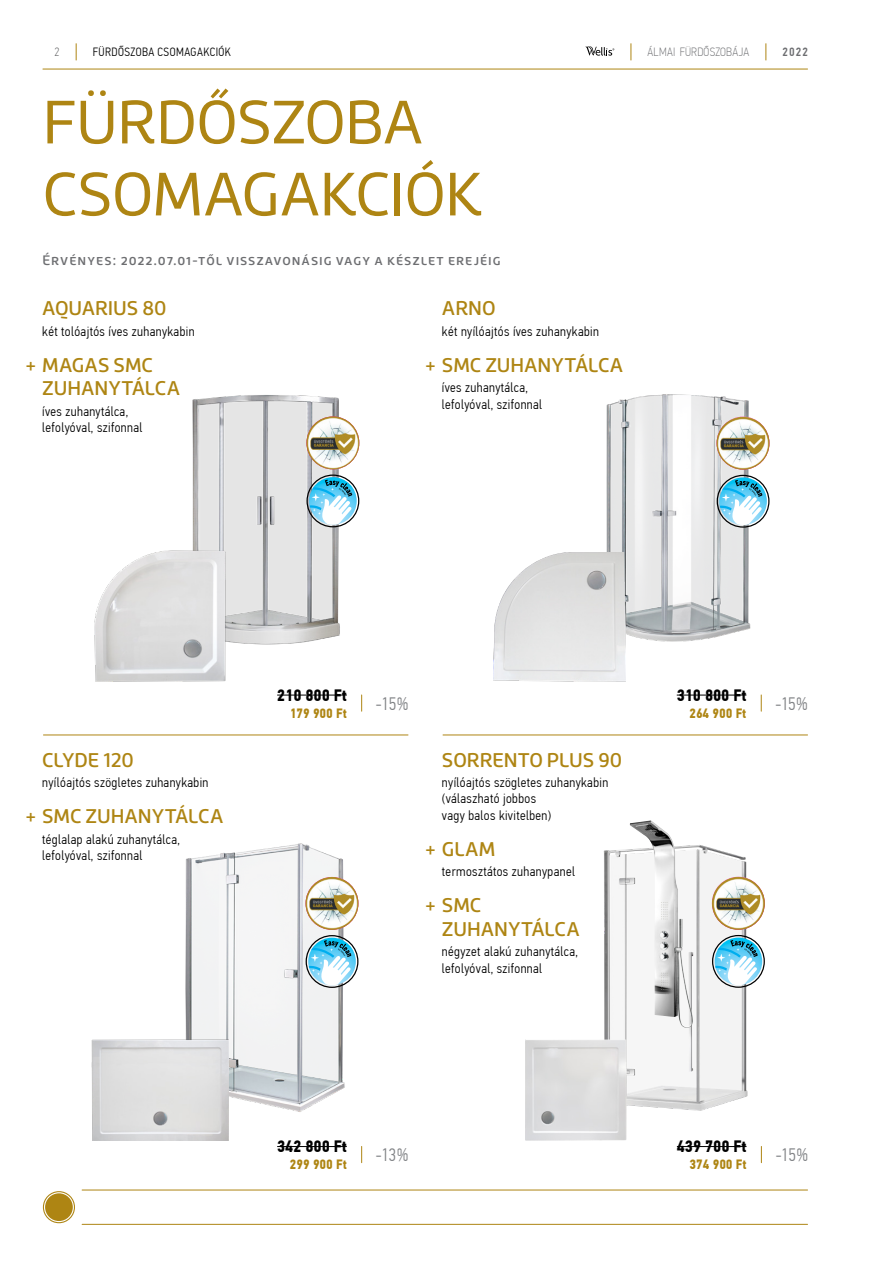
<style>
.page{position:relative;width:893px;height:1263px;background:#fff}
.page>*{position:absolute;margin:0;border:0;box-sizing:border-box;transform-origin:0 0}
.Akcio-név{font:60px/72px "Roihu";letter-spacing:-.015em;color:#ae8513}
.Akcio-név-2{font:500 19.5px/23.4px "Roihu";letter-spacing:-.005em;color:#ae8513}
.ZZ_PRICE-percent{font:300 18px "PF Din Text Cond Pro";letter-spacing:-.02em;color:#808285}
.ZZ_PRICE-akcios-gold{font:700 16.5px "PF Din Text Cond Pro";color:#000}
.text{font:300 13.5px/16.2px "PF Din Text Cond Pro";letter-spacing:.03em;color:#000}
.osszesitett_oldal_te{font:500 13.5px "Roihu";letter-spacing:.065em;color:#6d6e71}
.ZZ_PRICE-akcios-gold-2{font:700 13.5px "PF Din Text Cond Pro";color:#ae8513}
.XX_HEAD_text{font:300 12px "PF Din Text Cond Pro";letter-spacing:.035em;color:#000}
.XX_HEAD_text-fix{font:100 12px "PF Din Text Cond Pro";letter-spacing:.02em;color:#6d6e71}
.XX_HEAD_text-fix-2{font:500 12px "PF Din Text Cond Pro";color:#6d6e71}
.XX_HEAD_Pagina{font:100 12px "PF Din Text Cond Pro";color:#58595b}
</style>
<div class="page">
<svg style="left:76px;top:43px;width:1px;height:17px"></svg>
<svg style="left:585px;top:46px;width:29px;height:10px"></svg>
<svg style="left:631px;top:43px;width:1px;height:17px"></svg>
<svg style="left:765px;top:43px;width:1px;height:17px"></svg>
<hr style="left:43px;top:735px;width:365px;height:1px;background:#ae8513">
<hr style="left:443px;top:735px;width:364px;height:1px;background:#ae8513">
<hr style="left:277px;top:695px;width:70px;height:1px;background:#000">
<svg style="left:361px;top:695px;width:1px;height:16px"></svg>
<hr style="left:277px;top:1146px;width:70px;height:1px;background:#000">
<svg style="left:361px;top:1146px;width:1px;height:17px"></svg>
<hr style="left:677px;top:1146px;width:69px;height:1px;background:#000">
<svg style="left:761px;top:1146px;width:1px;height:17px"></svg>
<hr style="left:677px;top:695px;width:69px;height:1px;background:#000">
<svg style="left:761px;top:695px;width:1px;height:16px"></svg>
<hr style="left:43px;top:69px;width:764px;height:1px;background:#ae8513">
<svg style="left:45px;top:1193px;width:28px;height:28px"></svg>
<div style="left:43px;top:1191px;width:32px;height:32px;border:1px solid #ae8513;border-radius:50%"></div>
<hr style="left:82px;top:1190px;width:725px;height:1px;background:#ae8513">
<hr style="left:82px;top:1224px;width:725px;height:1px;background:#ae8513">
<img style="left:603px;top:824px;width:162px;height:309px">
<img style="left:525px;top:1040px;width:101px;height:100px">
<img style="left:630px;top:820px;width:63px;height:208px">
<img style="left:712px;top:877px;width:53px;height:53px;border-radius:26px">
<div style="left:712px;top:935px;width:53px;height:53px;border:1px solid #000;border-radius:50%"></div>
<svg style="left:715px;top:937px;width:47px;height:48px"></svg>
<svg style="left:715px;top:940px;width:43px;height:45px"></svg>
<img style="left:606px;top:394px;width:161px;height:256px">
<img style="left:494px;top:552px;width:131px;height:130px">
<img style="left:717px;top:417px;width:52px;height:53px;border-radius:26px">
<div style="left:717px;top:475px;width:52px;height:53px;border:1px solid #000;border-radius:50%"></div>
<svg style="left:719px;top:477px;width:48px;height:48px"></svg>
<svg style="left:719px;top:480px;width:43px;height:45px"></svg>
<img style="left:164px;top:843px;width:195px;height:269px">
<img style="left:92px;top:1040px;width:137px;height:101px">
<img style="left:305px;top:877px;width:53px;height:53px;border-radius:26px">
<div style="left:306px;top:935px;width:52px;height:53px;border:1px solid #000;border-radius:50%"></div>
<svg style="left:308px;top:938px;width:48px;height:47px"></svg>
<svg style="left:308px;top:940px;width:43px;height:45px"></svg>
<img style="left:192px;top:395px;width:168px;height:250px">
<img style="left:94px;top:548px;width:132px;height:133px">
<img style="left:306px;top:416px;width:53px;height:53px;border-radius:26px">
<div style="left:306px;top:474px;width:53px;height:53px;border:1px solid #000;border-radius:50%"></div>
<svg style="left:309px;top:477px;width:48px;height:48px"></svg>
<svg style="left:309px;top:480px;width:43px;height:45px"></svg>
<p class="XX_HEAD_Pagina" style="left:55px;top:45px;width:6px">2</p>
<p class="XX_HEAD_text" style="left:93px;top:45px;width:140px">FÜRDŐSZOBA CSOMAGAKCIÓK</p>
<p class="XX_HEAD_text-fix" style="left:648px;top:45px;width:103px">ÁLMAI FÜRDŐSZOBÁJA</p>
<p class="XX_HEAD_text-fix-2" style="left:782px;top:45px;width:27px">2022</p>
<p class="Akcio-név" style="left:43px;top:87px;width:442px">FÜRDŐSZOBA<br>CSOMAGAKCIÓK</p>
<p class="osszesitett_oldal_te" style="left:43px;top:252px;width:460px">Érvényes: 2022.07.01-től visszavonásig vagy a készlet erejéig</p>
<p class="Akcio-név-2" style="left:42px;top:297px;width:126px">AQUARIUS 80</p>
<p class="text" style="left:42px;top:323px;width:154px">két tolóajtós íves zuhanykabin</p>
<p class="Akcio-név-2" style="left:42px;top:353px;width:139px;text-indent:-17px">+ MAGAS SMC<br>ZUHANYTÁLCA</p>
<p class="text" style="left:42px;top:403px;width:102px">íves zuhanytálca, lefolyóval, szifonnal</p>
<p class="Akcio-név-2" style="left:442px;top:297px;width:55px">ARNO</p>
<p class="text" style="left:442px;top:323px;width:159px">két nyílóajtós íves zuhanykabin</p>
<p class="Akcio-név-2" style="left:425px;top:353px;width:200px">+ SMC ZUHANYTÁLCA</p>
<p class="text" style="left:442px;top:380px;width:102px">íves zuhanytálca, lefolyóval, szifonnal</p>
<p class="Akcio-név-2" style="left:42px;top:748px;width:93px">CLYDE 120</p>
<p class="text" style="left:42px;top:774px;width:168px">nyílóajtós szögletes zuhanykabin</p>
<p class="Akcio-név-2" style="left:25px;top:805px;width:200px">+ SMC ZUHANYTÁLCA</p>
<p class="text" style="left:42px;top:831px;width:139px">téglalap alakú zuhanytálca, lefolyóval, szifonnal</p>
<p class="ZZ_PRICE-akcios-gold" style="left:277px;top:685px;width:71px">210 800 Ft</p>
<p class="ZZ_PRICE-akcios-gold-2" style="left:290px;top:705px;width:58px">179 900 Ft</p>
<p class="ZZ_PRICE-percent" style="left:376px;top:693px;width:34px">-15%</p>
<p class="Akcio-név-2" style="left:442px;top:748px;width:182px">SORRENTO PLUS 90</p>
<p class="text" style="left:442px;top:774px;width:168px">nyílóajtós szögletes zuhanykabin (válaszható jobbos<br>vagy balos kivitelben)</p>
<p class="Akcio-név-2" style="left:425px;top:837px;width:72px">+ GLAM</p>
<p class="text" style="left:442px;top:863px;width:134px">termosztátos zuhanypanel</p>
<p class="Akcio-név-2" style="left:442px;top:894px;width:139px;text-indent:-17px">+ SMC<br>ZUHANYTÁLCA</p>
<p class="text" style="left:442px;top:944px;width:137px">négyzet alakú zuhanytálca, lefolyóval, szifonnal</p>
<p class="ZZ_PRICE-akcios-gold" style="left:677px;top:685px;width:71px">310 800 Ft</p>
<p class="ZZ_PRICE-akcios-gold-2" style="left:689px;top:705px;width:58px">264 900 Ft</p>
<p class="ZZ_PRICE-percent" style="left:775px;top:693px;width:34px">-15%</p>
<p class="ZZ_PRICE-akcios-gold" style="left:277px;top:1136px;width:71px">342 800 Ft</p>
<p class="ZZ_PRICE-akcios-gold-2" style="left:290px;top:1156px;width:58px">299 900 Ft</p>
<p class="ZZ_PRICE-percent" style="left:376px;top:1145px;width:34px">-13%</p>
<p class="ZZ_PRICE-akcios-gold" style="left:677px;top:1136px;width:71px">439 700 Ft</p>
<p class="ZZ_PRICE-akcios-gold-2" style="left:689px;top:1156px;width:58px">374 900 Ft</p>
<p class="ZZ_PRICE-percent" style="left:775px;top:1145px;width:34px">-15%</p>
</div>
